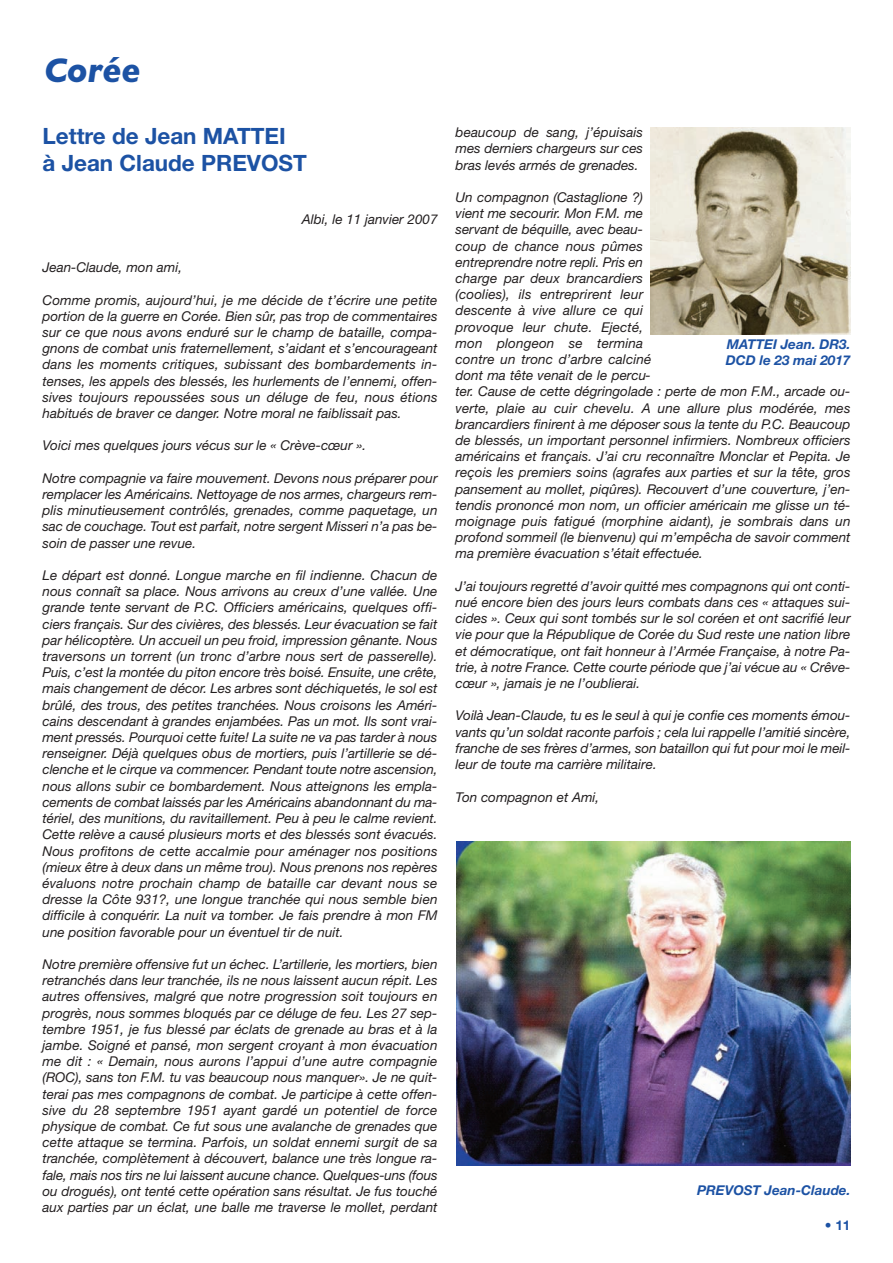
<style>
.page{position:relative;width:893px;height:1263px;background:#fff}
.page>*{position:absolute;margin:0;border:0;box-sizing:border-box;transform-origin:0 0}
.t1{font:italic 700 34.5px "Gill Sans";color:#1c52a4}
.t2{font:700 22.5px/27px "Helvetica Neue";color:#1c52a4}
.t3{font:italic 13.5px/16.2px "Helvetica Neue";color:#231f20;text-align:justify}
.t4{font:italic 700 13.5px/16.2px "Helvetica Neue";color:#1c52a4}
.t5{font:700 13.5px "Helvetica Neue";color:#1c52a4}
</style>
<div class="page">
<img style="left:651px;top:128px;width:199px;height:207px">
<img style="left:456px;top:842px;width:394px;height:324px">
<h1 class="t1" style="left:44px;top:50px;width:98px">Corée</h1>
<h2 class="t2" style="left:43px;top:124px;width:266px">Lettre de Jean MATTEI<br>à Jean Claude PREVOST</h2>
<p class="t3" style="left:302px;top:212px;width:137px">Albi, le 11 janvier 2007</p>
<p class="t3" style="left:43px;top:261px;width:141px">Jean-Claude, mon ami,</p>
<p class="t3" style="left:43px;top:293px;width:396px">Comme promis, aujourd’hui, je me décide de t’écrire une petite portion de la guerre en Corée. Bien sûr, pas trop de commentaires sur ce que nous avons enduré sur le champ de bataille, compa&shy;gnons de combat unis fraternellement, s’aidant et s’encourageant dans les moments critiques, subissant des bombardements in&shy;tenses, les appels des blessés, les hurlements de l’ennemi, offen&shy;sives toujours repoussées sous un déluge de feu, nous étions habitués de braver ce danger. Notre moral ne faiblissait pas.</p>
<p class="t3" style="left:43px;top:439px;width:325px">Voici mes quelques jours vécus sur le « Crève-cœur ».</p>
<p class="t3" style="left:43px;top:471px;width:396px">Notre compagnie va faire mouvement. Devons nous préparer pour remplacer les Américains. Nettoyage de nos armes, chargeurs rem&shy;plis minutieusement contrôlés, grenades, comme paquetage, un sac de couchage. Tout est parfait, notre sergent Misseri n’a pas be&shy;soin de passer une revue.</p>
<p class="t3" style="left:43px;top:568px;width:396px">Le départ est donné. Longue marche en fil indienne. Chacun de nous connaît sa place. Nous arrivons au creux d’une vallée. Une grande tente servant de P.C. Officiers américains, quelques offi&shy;ciers français. Sur des civières, des blessés. Leur évacuation se fait par hélicoptère. Un accueil un peu froid, impression gênante. Nous traversons un torrent (un tronc d’arbre nous sert de passerelle).<br>Puis, c’est la montée du piton encore très boisé. Ensuite, une crête, mais changement de décor. Les arbres sont déchiquetés, le sol est brûlé, des trous, des petites tranchées. Nous croisons les Améri&shy;cains descendant à grandes enjambées. Pas un mot. Ils sont vrai&shy;ment pressés. Pourquoi cette fuite! La suite ne va pas tarder à nous renseigner. Déjà quelques obus de mortiers, puis l’artillerie se dé&shy;clenche et le cirque va commencer. Pendant toute notre ascension, nous allons subir ce bombardement. Nous atteignons les empla&shy;cements de combat laissés par les Américains abandonnant du ma&shy;tériel, des munitions, du ravitaillement. Peu à peu le calme revient.<br>Cette relève a causé plusieurs morts et des blessés sont évacués.<br>Nous profitons de cette accalmie pour aménager nos positions (mieux être à deux dans un même trou). Nous prenons nos repères évaluons notre prochain champ de bataille car devant nous se dresse la Côte 931?, une longue tranchée qui nous semble bien difficile à conquérir. La nuit va tomber. Je fais prendre à mon FM une position favorable pour un éventuel tir de nuit.</p>
<p class="t3" style="left:43px;top:957px;width:396px">Notre première offensive fut un échec. L’artillerie, les mortiers, bien retranchés dans leur tranchée, ils ne nous laissent aucun répit. Les autres offensives, malgré que notre progression soit toujours en progrès, nous sommes bloqués par ce déluge de feu. Les 27 sep&shy;tembre 1951, je fus blessé par éclats de grenade au bras et à la jambe. Soigné et pansé, mon sergent croyant à mon évacuation me dit : « Demain, nous aurons l’appui d’une autre compagnie (ROC), sans ton F.M. tu vas beaucoup nous manquer». Je ne quit&shy;terai pas mes compagnons de combat. Je participe à cette offen&shy;sive du 28 septembre 1951 ayant gardé un potentiel de force physique de combat. Ce fut sous une avalanche de grenades que cette attaque se termina. Parfois, un soldat ennemi surgit de sa tranchée, complètement à découvert, balance une très longue ra&shy;fale, mais nos tirs ne lui laissent aucune chance. Quelques-uns (fous ou drogués), ont tenté cette opération sans résultat. Je fus touché aux parties par un éclat, une balle me traverse le mollet, perdant</p>
<p class="t3" style="left:455px;top:126px;width:189px">beaucoup de sang, j’épuisais mes derniers chargeurs sur ces bras levés armés de grenades.</p>
<p class="t3" style="left:455px;top:190px;width:396px;text-align:left">Un compagnon (Castaglione ?)<br>vient me secourir. Mon F.M. me<br>servant de béquille, avec beau-<br>coup de chance nous pûmes<br>entreprendre notre repli. Pris en<br>charge par deux brancardiers<br>(coolies), ils entreprirent leur<br>descente à vive allure ce qui<br>provoque leur chute. Ejecté,<br>mon plongeon se termina<br>contre un tronc d’arbre calciné<br>dont ma tête venait de le percu-<br>ter. Cause de cette dégringolade : perte de mon F.M., arcade ou&shy;verte, plaie au cuir chevelu. A une allure plus modérée, mes brancardiers finirent à me déposer sous la tente du P.C. Beaucoup de blessés, un important personnel infirmiers. Nombreux officiers américains et français. J’ai cru reconnaître Monclar et Pepita. Je reçois les premiers soins (agrafes aux parties et sur la tête, gros pansement au mollet, piqûres). Recouvert d’une couverture, j’en&shy;tendis prononcé mon nom, un officier américain me glisse un té&shy;moignage puis fatigué (morphine aidant), je sombrais dans un profond sommeil (le bienvenu) qui m’empêcha de savoir comment ma première évacuation s’était effectuée.</p>
<p class="t3" style="left:456px;top:579px;width:396px">J’ai toujours regretté d’avoir quitté mes compagnons qui ont conti&shy;nué encore bien des jours leurs combats dans ces « attaques sui&shy;cides ». Ceux qui sont tombés sur le sol coréen et ont sacrifié leur vie pour que la République de Corée du Sud reste une nation libre et démocratique, ont fait honneur à l’Armée Française, à notre Pa&shy;trie, à notre France. Cette courte période que j’ai vécue au « Crêve&shy;cœur », jamais je ne l’oublierai.</p>
<p class="t3" style="left:456px;top:709px;width:396px">Voilà Jean-Claude, tu es le seul à qui je confie ces moments émou&shy;vants qu’un soldat raconte parfois ; cela lui rappelle l’amitié sincère, franche de ses frères d’armes, son bataillon qui fut pour moi le meil&shy;leur de toute ma carrière militaire.</p>
<p class="t3" style="left:456px;top:790px;width:145px">Ton compagnon et Ami,</p>
<p class="t4" style="left:726px;top:337px;width:126px">MATTEI Jean. DR3.<br>DCD le 23 mai 2017</p>
<p class="t4" style="left:697px;top:1183px;width:155px">PREVOST Jean-Claude.</p>
<p class="t5" style="left:825px;top:1220px;width:27px">• 11</p>
</div>
